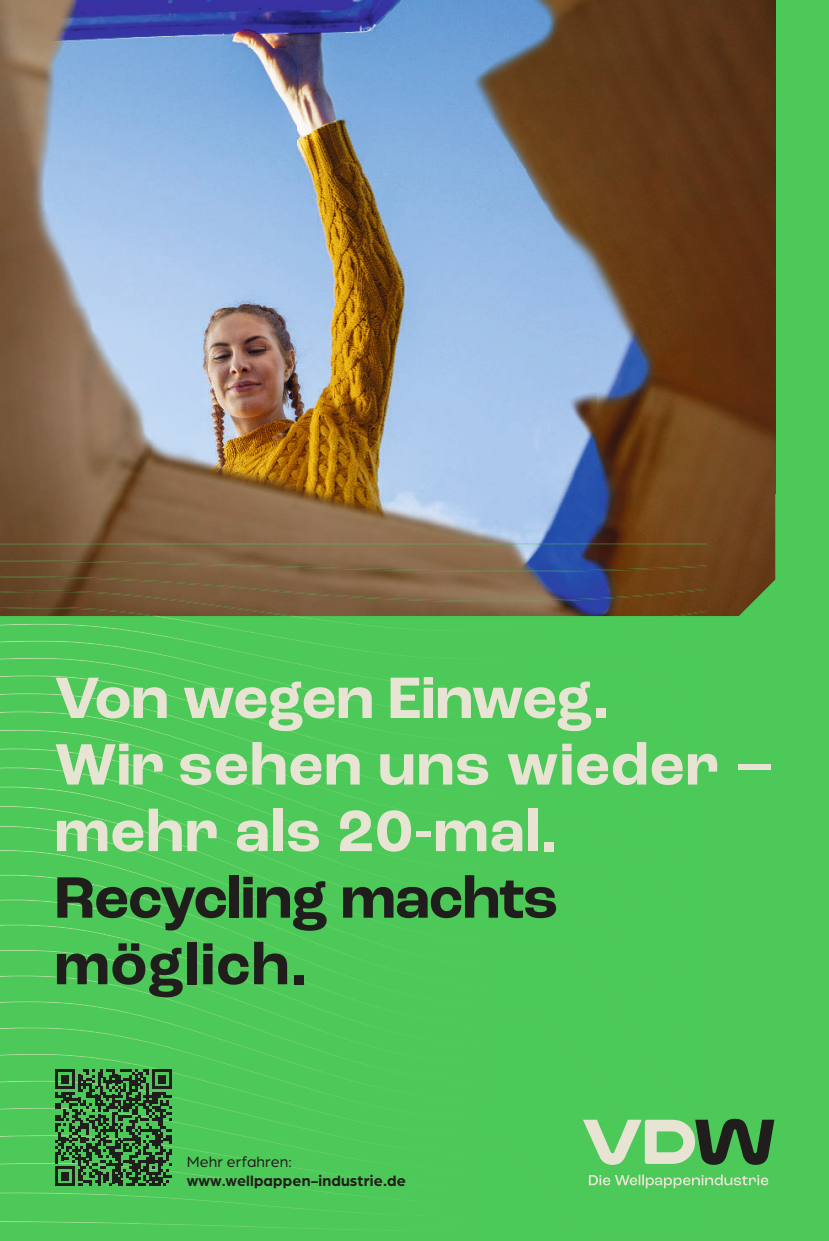
<style>
.page{position:relative;width:829px;height:1241px;background:#fff}
.page>*{position:absolute;margin:0;border:0;box-sizing:border-box;transform-origin:0 0}
.t1{font:700 61.25px/66.5px "Roc Grotesk";letter-spacing:.02em;color:#e8e4d4}
.t2{font:700 61.25px/66.5px "Roc Grotesk";letter-spacing:-.01em;color:#201e1c}
.t3{font:700 15.75px "Arboria";letter-spacing:.01em;color:#201e1c}
.t4{font:15.75px "Arboria";letter-spacing:.01em;color:#201e1c}
</style>
<div class="page">
<div style="left:0;top:0;width:828px;height:1240px;background:#4cc958"></div>
<svg style="left:0;top:616px;width:597px;height:228px"></svg>
<svg style="left:588px;top:1174px;width:180px;height:13px"></svg>
<svg style="left:583px;top:1118px;width:191px;height:46px"></svg>
<svg style="left:55px;top:1068px;width:117px;height:117px"></svg>
<img style="left:0;top:0;width:775px;height:616px">
<img style="left:0;top:543px;width:706px;height:73px">
<p class="t1" style="left:55px;top:670px;width:720px">Von wegen Einweg.<br>Wir sehen uns wieder – mehr als 20-mal.</p>
<p class="t2" style="left:55px;top:869px;width:504px">Recycling machts möglich.</p>
<p class="t4" style="left:187px;top:1152px;width:107px">Mehr erfahren:</p>
<p class="t3" style="left:187px;top:1174px;width:221px">www.wellpappen-industrie.de</p>
</div>
